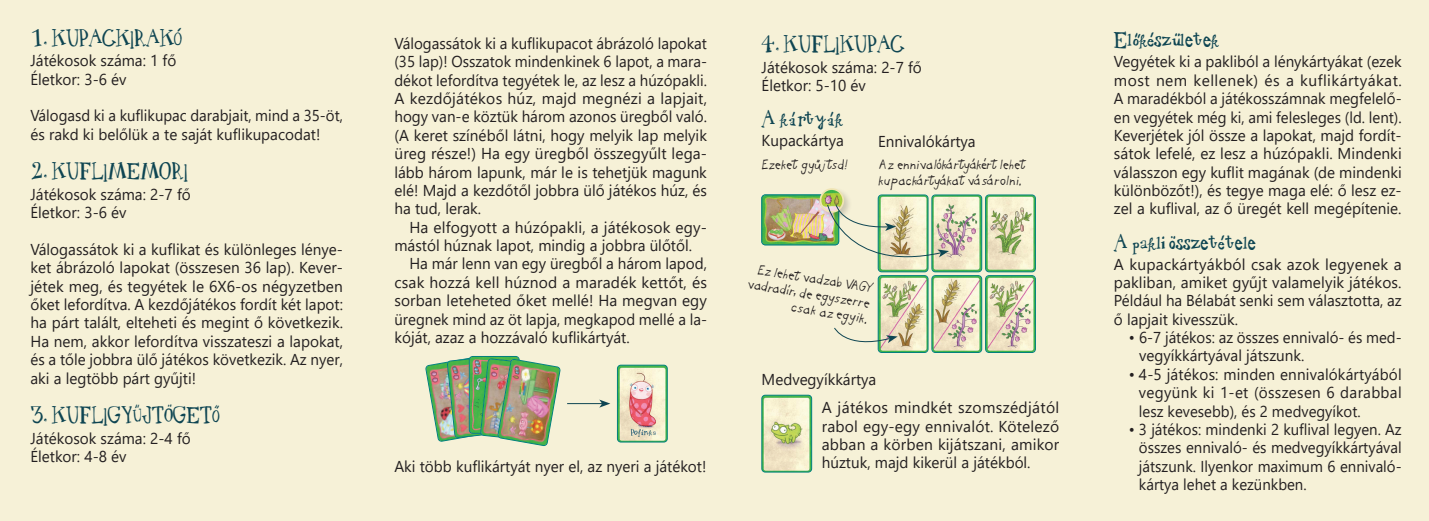
<style>
.page{position:relative;width:1429px;height:521px;background:#f6f1d7}
.page>*{position:absolute;margin:0;border:0;box-sizing:border-box;transform-origin:0 0}
.t1{font:17.5px "Kuflikblack";color:#0e4552}
.t2{font:17.5px "Kuflikblack";letter-spacing:-.05em;color:#0e4552}
.t3{font:15.75px/18.4px "Segoe UI";color:#231f20;text-align:justify}
.t4{font:15.75px/18.4px "Segoe UI";color:#231f20;text-align:justify;scale:.96 1}
.t5{font:15.75px/18.4px "Segoe UI";color:#231f20;scale:.95 1}
.t6{font:15.75px/28.3px "Segoe UI";letter-spacing:.02em;color:#231f20}
.t7{font:14.88px/15.8px "Kufliklight";color:#231f20;text-align:right}
</style>
<div class="page">
<img style="left:617px;top:365px;width:50px;height:77px">
<div style="left:617px;top:365px;width:50px;height:77px;border:1px solid #00807d;border-radius:3px"></div>
<img style="left:426px;top:356px;width:135px;height:90px">
<hr style="left:567px;top:403px;width:35px;height:1px;background:#0e4552">
<svg style="left:599px;top:399px;width:11px;height:9px"></svg>
<img style="left:762px;top:395px;width:49px;height:77px">
<div style="left:761px;top:395px;width:51px;height:77px;border:1px solid #00807d;border-radius:3px"></div>
<img style="left:762px;top:195px;width:76px;height:50px;border-radius:3px">
<div style="left:761px;top:195px;width:78px;height:50px;border:1px solid #00807d;border-radius:3px"></div>
<img style="left:949px;top:195px;width:32px;height:77px">
<div style="left:931px;top:195px;width:51px;height:77px;border:1px solid #00807d;border-radius:3px"></div>
<img style="left:985px;top:195px;width:50px;height:77px">
<div style="left:985px;top:195px;width:50px;height:77px;border:1px solid #00807d;border-radius:3px"></div>
<img style="left:878px;top:276px;width:50px;height:76px">
<div style="left:878px;top:275px;width:50px;height:78px;border:1px solid #00807d;border-radius:3px"></div>
<img style="left:933px;top:277px;width:47px;height:74px">
<div style="left:931px;top:275px;width:51px;height:78px;border:1px solid #00807d;border-radius:3px"></div>
<img style="left:985px;top:276px;width:50px;height:76px">
<div style="left:985px;top:275px;width:50px;height:78px;border:1px solid #00807d;border-radius:3px"></div>
<div style="left:818px;top:187px;width:35px;height:34px;background:#231f20;opacity:.2"></div>
<img style="left:820px;top:189px;width:23px;height:23px;border-radius:11px">
<img style="left:820px;top:193px;width:16px;height:1px">
<div style="left:819px;top:188px;width:25px;height:25px;border:2px solid #f0e5b3;border-radius:50%"></div>
<img style="left:820px;top:194px;width:129px;height:79px">
<svg style="left:834px;top:327px;width:63px;height:23px"></svg>
<p class="t1" style="left:30px;top:27px;width:153px">1. KUPACKIRAKÓ</p>
<p class="t3" style="left:30px;top:51px;width:147px">Játékosok száma: 1 fő<br>Életkor: 3-6 év</p>
<p class="t5" style="left:30px;top:106px;width:330px">Válogasd ki a kuflikupac darabjait, mind a 35-öt, és rakd ki belőlük a te saját kuflikupacodat!</p>
<p class="t1" style="left:30px;top:161px;width:159px">2. KUFLIMEMORI</p>
<p class="t3" style="left:30px;top:185px;width:162px">Játékosok száma: 2-7 fő<br>Életkor: 3-6 év</p>
<p class="t3" style="left:30px;top:240px;width:314px">Válogassátok ki a kuflikat és különleges lénye&shy;ket ábrázoló lapokat (összesen 36 lap). Kever&shy;jétek meg, és tegyétek le 6X6-os négyzetben őket lefordítva. A kezdőjátékos fordít két lapot: ha párt talált, elteheti és megint ő következik.<br>Ha nem, akkor lefordítva visszateszi a lapokat, és a tőle jobbra ülő játékos következik. Az nyer, aki a legtöbb párt gyűjti!</p>
<p class="t1" style="left:30px;top:404px;width:191px">3. KUFLIGYŰJTÖGETŐ</p>
<p class="t3" style="left:30px;top:429px;width:162px">Játékosok száma: 2-4 fő<br>Életkor: 4-8 év</p>
<p class="t4" style="left:394px;top:34px;width:327px">Válogassátok ki a kuflikupacot ábrázoló lapokat (35 lap)! Osszatok mindenkinek 6 lapot, a mara&shy;dékot lefordítva tegyétek le, az lesz a húzópakli.<br>A kezdőjátékos húz, majd megnézi a lapjait, hogy van-e köztük három azonos üregből való. (A keret színéből látni, hogy melyik lap melyik üreg része!) Ha egy üregből összegyűlt lega&shy;lább három lapunk, már le is tehetjük magunk elé! Majd a kezdőtől jobbra ülő játékos húz, és ha tud, lerak.</p>
<p class="t3" style="left:409px;top:218px;width:299px">Ha elfogyott a húzópakli, a játékosok egy-</p>
<p class="t3" style="left:394px;top:236px;width:299px">mástól húznak lapot, mindig a jobbra ülőtől.</p>
<p class="t3" style="left:409px;top:254px;width:299px">Ha már lenn van egy üregből a három lapod,</p>
<p class="t3" style="left:394px;top:273px;width:314px">csak hozzá kell húznod a maradék kettőt, és</p>
<p class="t3" style="left:394px;top:291px;width:314px">sorban leteheted őket mellé! Ha megvan egy</p>
<p class="t5" style="left:394px;top:309px;width:330px">üregnek mind az öt lapja, megkapod mellé a la-</p>
<p class="t3" style="left:394px;top:328px;width:237px">kóját, azaz a hozzávaló kuflikártyát.</p>
<p class="t3" style="left:394px;top:456px;width:313px">Aki több kuflikártyát nyer el, az nyeri a játékot!</p>
<p class="t1" style="left:761px;top:33px;width:144px">4. . KUFLIKUPAC</p>
<p class="t3" style="left:761px;top:57px;width:162px">Játékosok száma: 2-7 fő<br>Életkor: 5-10 év</p>
<p class="t1" style="left:761px;top:108px;width:83px">A kártyák</p>
<p class="t3" style="left:761px;top:131px;width:84px">Kupackártya</p>
<p class="t3" style="left:878px;top:131px;width:99px">Ennivalókártya</p>
<p class="t7" style="left:761px;top:158px;width:87px">Ezeket gyűjtsd!</p>
<p class="t7" style="left:878px;top:158px;width:149px;text-align:left">Az ennivalókártyákért lehet kupackártyákat vásárolni.</p>
<p class="t7" style="left:751px;top:262px;width:125px;rotate:9deg">Ez lehet vadzab VAGY vadradír, de egyszerre csak az egyik.</p>
<p class="t6" style="left:822px;top:365px;width:239px;text-indent:-60px">Medvegyíkkártya<br>A játékos mindkét szomszédjától</p>
<p class="t3" style="left:822px;top:417px;width:239px">rabol egy-egy ennivalót. Kötelező abban a körben kijátszani, amikor húztuk, majd kikerül a játékból.</p>
<p class="t2" style="left:1114px;top:30px;width:107px">Előkészületek</p>
<p class="t3" style="left:1114px;top:52px;width:289px">Vegyétek ki a pakliból a lénykártyákat (ezek most nem kellenek) és a kuflikártyákat.<br>A maradékból a játékosszámnak megfelelő&shy;en vegyétek még ki, ami felesleges (ld. lent).<br>Keverjétek jól össze a lapokat, majd fordít&shy;sátok lefelé, ez lesz a húzópakli. Mindenki válasszon egy kuflit magának (de mindenki különbözőt!), és tegye maga elé: ő lesz ez&shy;zel a kuflival, az ő üregét kell megépítenie.</p>
<p class="t2" style="left:1114px;top:232px;width:144px">A pakli összetétele</p>
<p class="t3" style="left:1114px;top:254px;width:289px">A kupackártyákból csak azok legyenek a pakliban, amiket gyűjt valamelyik játékos.<br>Például ha Bélabát senki sem választotta, az ő lapjait kivesszük.</p>
<p class="t5" style="left:1139px;top:328px;width:278px;text-indent:-10px">• 6-7 játékos: az összes ennivaló- és med&shy;vegyíkkártyával játszunk.</p>
<p class="t3" style="left:1139px;top:365px;width:264px;text-indent:-10px">• 4-5 játékos: minden ennivalókártyából vegyünk ki 1-et (összesen 6 darabbal lesz kevesebb), és 2 medvegyíkot.</p>
<p class="t5" style="left:1139px;top:420px;width:278px;text-indent:-10px">• 3 játékos: mindenki 2 kuflival legyen. Az összes ennivaló- és medvegyíkkártyával játszunk. Ilyenkor maximum 6 ennivaló&shy;kártya lehet a kezünkben.</p>
</div>
